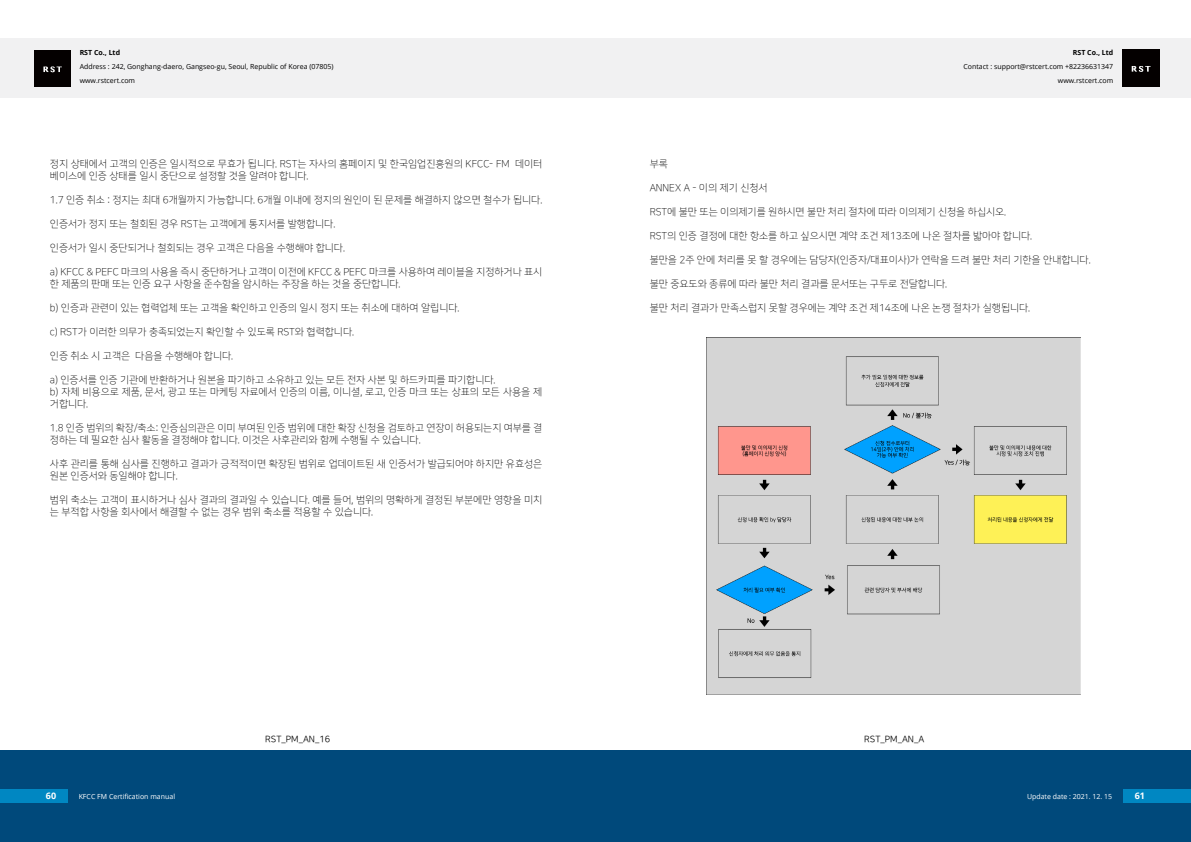
<style>
.page{position:relative;width:1191px;height:842px;background:#fff}
.page>*{position:absolute;margin:0;border:0;box-sizing:border-box;transform-origin:0 0}
.t1{font:10px/12px "Nanum Square OTFL";color:#000}
.t2{font:9px "Nanum Square OTFR";color:#000}
.t3{font:700 9px "Open Sans";color:#fff}
.t4{font:7px/14px "Open Sans";color:#000}
.t5{font:7px "Open Sans";color:#fff}
.t6{font:700 7px "Open Sans";color:#000}
</style>
<div class="page">
<div style="left:0;top:750px;width:1191px;height:92px;background:#00497b"></div>
<div style="left:0;top:38px;width:1191px;height:60px;background:#f1f1f2"></div>
<div style="left:1123px;top:789px;width:68px;height:14px;background:#0087c2"></div>
<div style="left:0;top:789px;width:68px;height:14px;background:#0087c2"></div>
<img style="left:34px;top:50px;width:36px;height:36px">
<img style="left:1122px;top:50px;width:37px;height:36px">
<img style="left:706px;top:337px;width:374px;height:357px">
<p class="t6" style="left:80px;top:48px;width:42px">RST Co., Ltd</p>
<p class="t4" style="left:80px;top:60px;width:255px">Address : 242, Gonghang-daero, Gangseo-gu, Seoul, Republic of Korea (07805) www.rstcert.com</p>
<p class="t1" style="left:50px;top:158px;width:494px">정지 상태에서 고객의 인증은 일시적으로 무효가 됩니다. RST는 자사의 홈페이지 및 한국임업진흥원의 KFCC- FM 데이터 베이스에 인증 상태를 일시 중단으로 설정할 것을 알려야 합니다.</p>
<p class="t1" style="left:50px;top:194px;width:494px">1.7 인증 취소 : 정지는 최대 6개월까지 가능합니다. 6개월 이내에 정지의 원인이 된 문제를 해결하지 않으면 철수가 됩니다.</p>
<p class="t1" style="left:50px;top:218px;width:287px">인증서가 정지 또는 철회된 경우 RST는 고객에게 통지서를 발행합니다.</p>
<p class="t1" style="left:50px;top:242px;width:296px">인증서가 일시 중단되거나 철회되는 경우 고객은 다음을 수행해야 합니다.</p>
<p class="t1" style="left:50px;top:266px;width:494px">a) KFCC &amp; PEFC 마크의 사용을 즉시 중단하거나 고객이 이전에 KFCC &amp; PEFC 마크를 사용하여 레이블을 지정하거나 표시 한 제품의 판매 또는 인증 요구 사항을 준수함을 암시하는 주장을 하는 것을 중단합니다.</p>
<p class="t1" style="left:50px;top:302px;width:411px">b) 인증과 관련이 있는 협력업체 또는 고객을 확인하고 인증의 일시 정지 또는 취소에 대하여 알립니다.</p>
<p class="t1" style="left:50px;top:326px;width:306px">c) RST가 이러한 의무가 충족되었는지 확인할 수 있도록 RST와 협력합니다.</p>
<p class="t1" style="left:50px;top:350px;width:185px">인증 취소 시 고객은 다음을 수행해야 합니다.</p>
<p class="t1" style="left:50px;top:374px;width:494px">a) 인증서를 인증 기관에 반환하거나 원본을 파기하고 소유하고 있는 모든 전자 사본 및 하드카피를 파기합니다.<br>b) 자체 비용으로 제품, 문서, 광고 또는 마케팅 자료에서 인증의 이름, 이니셜, 로고, 인증 마크 또는 상표의 모든 사용을 제 거합니다.</p>
<p class="t1" style="left:50px;top:422px;width:494px">1.8 인증 범위의 확장/축소: 인증심의관은 이미 부여된 인증 범위에 대한 확장 신청을 검토하고 연장이 허용되는지 여부를 결 정하는 데 필요한 심사 활동을 결정해야 합니다. 이것은 사후관리와 함께 수행될 수 있습니다.</p>
<p class="t1" style="left:50px;top:458px;width:494px">사후 관리를 통해 심사를 진행하고 결과가 긍적적이면 확장된 범위로 업데이트된 새 인증서가 발급되어야 하지만 유효성은 원본 인증서와 동일해야 합니다.</p>
<p class="t1" style="left:50px;top:494px;width:494px">범위 축소는 고객이 표시하거나 심사 결과의 결과일 수 있습니다. 예를 들어, 범위의 명확하게 결정된 부분에만 영향을 미치 는 부적합 사항을 회사에서 해결할 수 없는 경우 범위 축소를 적용할 수 있습니다.</p>
<p class="t6" style="left:1072px;top:48px;width:42px">RST Co., Ltd</p>
<p class="t4" style="left:963px;top:60px;width:151px;text-align:right">Contact : support@rstcert.com +82236631347 www.rstcert.com</p>
<p class="t1" style="left:649px;top:158px;width:20px">부록</p>
<p class="t1" style="left:649px;top:182px;width:119px">ANNEX A - 이의 제기 신청서</p>
<p class="t1" style="left:649px;top:206px;width:358px">RST에 불만 또는 이의제기를 원하시면 불만 처리 절차에 따라 이의제기 신청을 하십시오.</p>
<p class="t1" style="left:649px;top:230px;width:384px">RST의 인증 결정에 대한 항소를 하고 싶으시면 계약 조건 제13조에 나온 절차를 밟아야 합니다.</p>
<p class="t1" style="left:649px;top:254px;width:442px">불만을 2주 안에 처리를 못 할 경우에는 담당자(인증자/대표이사)가 연락을 드려 불만 처리 기한을 안내합니다.</p>
<p class="t1" style="left:649px;top:278px;width:299px">불만 중요도와 종류에 따라 불만 처리 결과를 문서또는 구두로 전달합니다.</p>
<p class="t1" style="left:649px;top:302px;width:382px">불만 처리 결과가 만족스럽지 못할 경우에는 계약 조건 제14조에 나온 논쟁 절차가 실행됩니다.</p>
<p class="t2" style="left:265px;top:734px;width:66px">RST_PM_AN_16</p>
<p class="t2" style="left:864px;top:734px;width:61px">RST_PM_AN_A</p>
<p class="t3" style="left:46px;top:790px;width:12px">60</p>
<p class="t5" style="left:79px;top:791px;width:98px">KFCC FM Certification manual</p>
<p class="t5" style="left:1027px;top:791px;width:87px">Update date : 2021. 12. 15</p>
<p class="t3" style="left:1134px;top:790px;width:12px">61</p>
</div>
